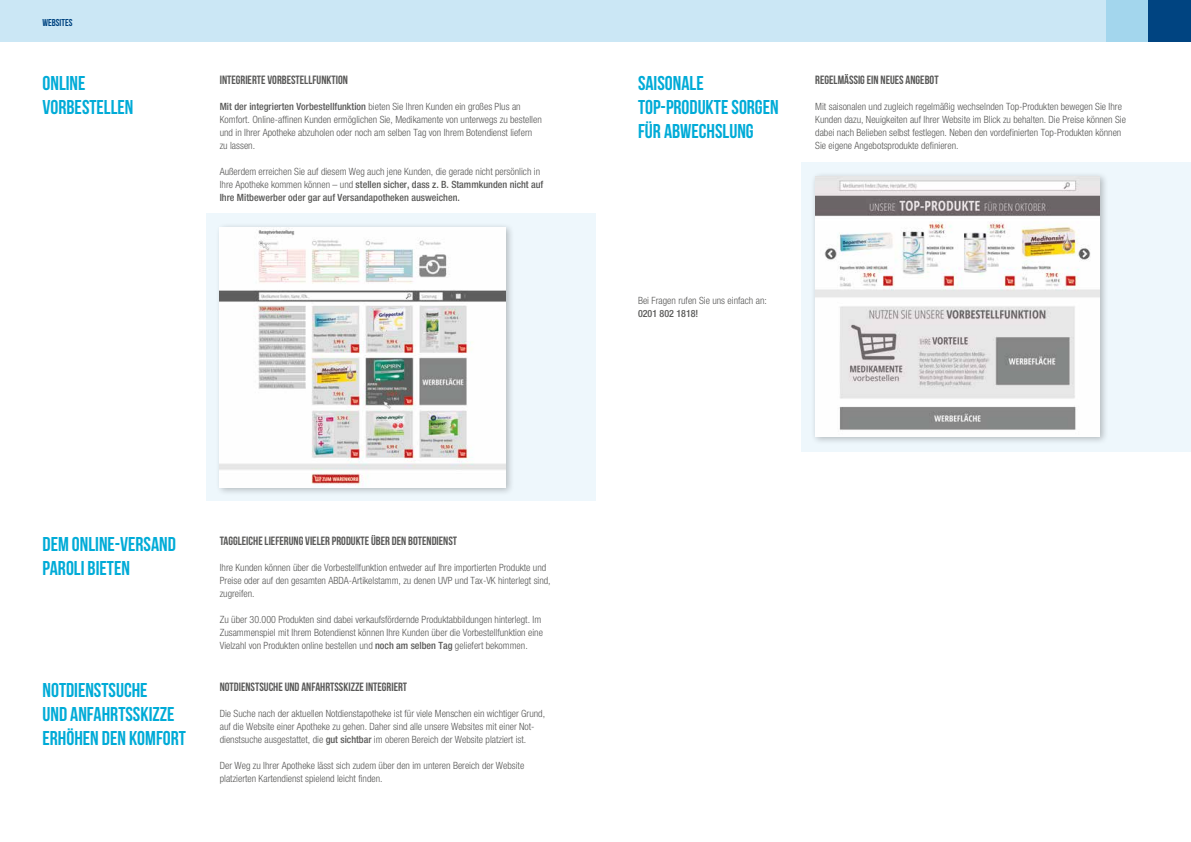
<style>
.page{position:relative;width:1191px;height:842px;background:#fff}
.page>*{position:absolute;margin:0;border:0;box-sizing:border-box;transform-origin:0 0}
.t1{font:20px/24px "Bebas Neue";color:#00abd7}
.t2{font:12px "Bebas Neue";color:#575756}
.t3{font:300 condensed 10px/13px "Helvetica Neue LT";color:#575756}
.t4{font:500 condensed 10px "Helvetica Neue LT";color:#575756}
.t5{font:10px "Bebas Neue";color:#004481}
.s1{font-weight:500}
</style>
<div class="page">
<div style="left:1106px;top:0;width:42px;height:42px;background:#a3d6ed"></div>
<div style="left:1px;top:0;width:1105px;height:42px;background:#cbe7f5"></div>
<div style="left:1148px;top:0;width:43px;height:42px;background:#004481"></div>
<div style="left:206px;top:213px;width:389px;height:288px;background:#eef7fc"></div>
<div style="left:215px;top:222px;width:299px;height:274px;background:#000;opacity:.25"></div>
<img style="left:220px;top:227px;width:285px;height:260px">
<div style="left:801px;top:162px;width:390px;height:289px;background:#eef7fc"></div>
<div style="left:810px;top:172px;width:298px;height:273px;background:#000;opacity:.25"></div>
<img style="left:815px;top:176px;width:284px;height:261px">
<p class="t5" style="left:43px;top:17px;width:31px">WEBSITES</p>
<h1 class="t1" style="left:43px;top:71px;width:92px">ONLINE<br>VORBESTELLEN</h1>
<p class="t2" style="left:220px;top:73px;width:130px">INTEGRIERTE VORBESTELLFUNKTION</p>
<p class="t3" style="left:220px;top:100px;width:323px"><span class="s1">Mit der integrierten Vorbestellfunktion</span> bieten Sie Ihren Kunden ein großes Plus an Komfort. Online-affinen Kunden ermöglichen Sie, Medikamente von unterwegs zu bestellen und in Ihrer Apotheke abzuholen oder noch am selben Tag von Ihrem Botendienst liefern zu lassen.</p>
<p class="t3" style="left:220px;top:165px;width:325px">Außerdem erreichen Sie auf diesem Weg auch jene Kunden, die gerade nicht persönlich in<br>Ihre Apotheke kommen können – und <span class="s1">stellen sicher, dass z. B. Stammkunden nicht auf<br>Ihre Mitbewerber oder gar auf Versandapotheken ausweichen.</span></p>
<h1 class="t1" style="left:43px;top:532px;width:135px">DEM ONLINE-VERSAND<br>PAROLI BIETEN</h1>
<h1 class="t1" style="left:43px;top:678px;width:145px">NOTDIENSTSUCHE<br>UND ANFAHRTSSKIZZE<br>ERHÖHEN DEN KOMFORT</h1>
<p class="t2" style="left:220px;top:534px;width:239px">TAGGLEICHE LIEFERUNG VIELER PRODUKTE ÜBER DEN BOTENDIENST</p>
<p class="t3" style="left:220px;top:561px;width:332px">Ihre Kunden können über die Vorbestellfunktion entweder auf Ihre importierten Produkte und<br>Preise oder auf den gesamten ABDA-Artikelstamm, zu denen UVP und Tax-VK hinterlegt sind, zugreifen.</p>
<p class="t3" style="left:220px;top:613px;width:325px">Zu über 30.000 Produkten sind dabei verkaufsfördernde Produktabbildungen hinterlegt. Im<br>Zusammenspiel mit Ihrem Botendienst können Ihre Kunden über die Vorbestellfunktion eine<br>Vielzahl von Produkten online bestellen und <span class="s1">noch am selben Tag</span> geliefert bekommen.</p>
<p class="t2" style="left:220px;top:680px;width:189px">NOTDIENSTSUCHE UND ANFAHRTSSKIZZE INTEGRIERT</p>
<p class="t3" style="left:220px;top:707px;width:327px">Die Suche nach der aktuellen Notdienstapotheke ist für viele Menschen ein wichtiger Grund, auf die Website einer Apotheke zu gehen. Daher sind alle unsere Websites mit einer Not&shy;dienstsuche ausgestattet, die <span class="s1">gut sichtbar</span> im oberen Bereich der Website platziert ist.</p>
<p class="t3" style="left:220px;top:759px;width:306px">Der Weg zu Ihrer Apotheke lässt sich zudem über den im unteren Bereich der Website platzierten Kartendienst spielend leicht finden.</p>
<h1 class="t1" style="left:638px;top:71px;width:142px">SAISONALE<br>TOP-PRODUKTE SORGEN<br>FÜR ABWECHSLUNG</h1>
<p class="t2" style="left:815px;top:73px;width:125px">REGELMÄßIG EIN NEUES ANGEBOT</p>
<p class="t3" style="left:815px;top:100px;width:312px">Mit saisonalen und zugleich regelmäßig wechselnden Top-Produkten bewegen Sie Ihre Kunden dazu, Neuigkeiten auf Ihrer Website im Blick zu behalten. Die Preise können Sie dabei nach Belieben selbst festlegen. Neben den vordefinierten Top-Produkten können Sie eigene Angebotsprodukte definieren.</p>
<p class="t3" style="left:638px;top:294px;width:130px">Bei Fragen rufen Sie uns einfach an:</p>
<p class="t4" style="left:638px;top:308px;width:62px">0201 802 1818!</p>
</div>
